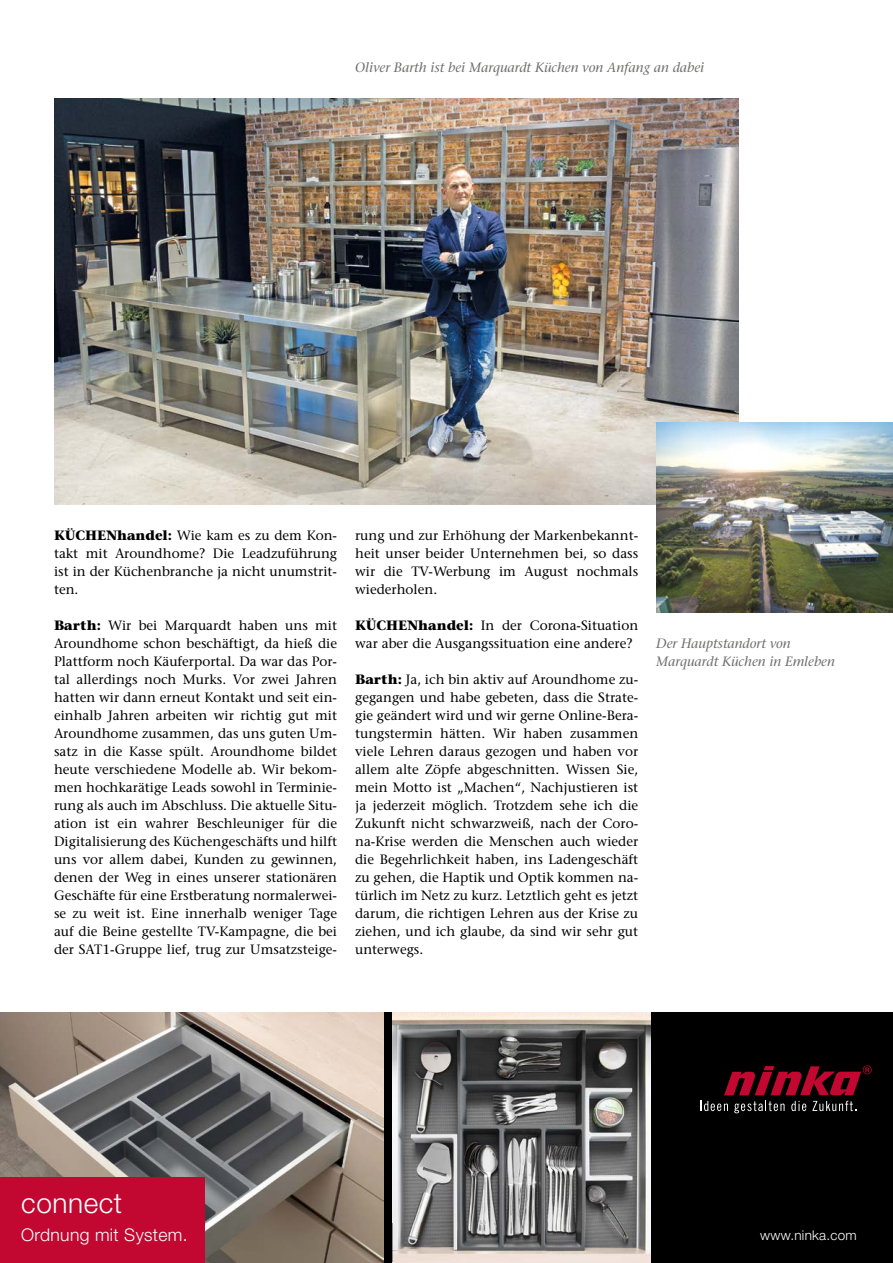
<style>
.page{position:relative;width:893px;height:1263px;background:#fff}
.page>*{position:absolute;margin:0;border:0;box-sizing:border-box;transform-origin:0 0}
.t1{font:300 28.05px "Helvetica Neue LT Pro";letter-spacing:.02em;color:#fff}
.t2{font:300 17.55px "Helvetica Neue LT Pro";letter-spacing:.02em;color:#fff}
.t3{font:500 13.5px/18px "Stone Serif Std";color:#000;text-align:justify}
.t4{font:italic 500 13.5px/18px "Stone Serif Std";color:#6f6f6e}
.t5{font:300 13.5px "Helvetica Neue LT Pro";letter-spacing:.02em;color:#fff}
.s1{font-weight:700}
</style>
<div class="page">
<img style="left:54px;top:99px;width:685px;height:405px">
<img style="left:656px;top:423px;width:237px;height:189px">
<div style="left:0;top:1012px;width:893px;height:251px;background:#000"></div>
<svg style="left:700px;top:1101px;width:28px;height:10px"></svg>
<svg style="left:734px;top:1101px;width:50px;height:12px"></svg>
<svg style="left:791px;top:1101px;width:15px;height:10px"></svg>
<svg style="left:812px;top:1101px;width:44px;height:10px"></svg>
<svg style="left:724px;top:1065px;width:148px;height:30px"></svg>
<img style="left:392px;top:1012px;width:258px;height:251px">
<img style="left:0;top:1012px;width:384px;height:251px">
<div style="left:0;top:1177px;width:204px;height:86px;background:#c20731"></div>
<p class="t4" style="left:355px;top:58px;width:351px">Oliver Barth ist bei Marquardt Küchen von Anfang an dabei</p>
<p class="t3" style="left:54px;top:526px;width:285px"><span class="s1">KÜCHENhandel:</span> Wie kam es zu dem Kon&shy;takt mit Aroundhome? Die Leadzuführung ist in der Küchenbranche ja nicht unumstrit&shy;ten.</p>
<p class="t3" style="left:54px;top:616px;width:285px"><span class="s1">Barth:</span> Wir bei Marquardt haben uns mit Aroundhome schon beschäftigt, da hieß die Plattform noch Käuferportal. Da war das Por&shy;tal allerdings noch Murks. Vor zwei Jahren hatten wir dann erneut Kontakt und seit ein&shy;einhalb Jahren arbeiten wir richtig gut mit Aroundhome zusammen, das uns guten Um&shy;satz in die Kasse spült. Aroundhome bildet heute verschiedene Modelle ab. Wir bekom&shy;men hochkarätige Leads sowohl in Terminie&shy;rung als auch im Abschluss. Die aktuelle Situ&shy;ation ist ein wahrer Beschleuniger für die Digitalisierung des Küchengeschäfts und hilft uns vor allem dabei, Kunden zu gewinnen, denen der Weg in eines unserer stationären Geschäfte für eine Erstberatung normalerwei&shy;se zu weit ist. Eine innerhalb weniger Tage auf die Beine gestellte TV-Kampagne, die bei der SAT1-Gruppe lief, trug zur Umsatzsteige-</p>
<p class="t3" style="left:355px;top:526px;width:285px">rung und zur Erhöhung der Markenbekannt&shy;heit unser beider Unternehmen bei, so dass wir die TV-Werbung im August nochmals wiederholen.</p>
<p class="t3" style="left:355px;top:616px;width:285px"><span class="s1">KÜCHENhandel:</span> In der Corona-Situation war aber die Ausgangssituation eine andere?</p>
<p class="t3" style="left:355px;top:670px;width:285px"><span class="s1">Barth:</span> Ja, ich bin aktiv auf Aroundhome zu&shy;gegangen und habe gebeten, dass die Strate&shy;gie geändert wird und wir gerne Online-Bera&shy;tungstermin hätten. Wir haben zusammen viele Lehren daraus gezogen und haben vor allem alte Zöpfe abgeschnitten. Wissen Sie, mein Motto ist „Machen“, Nachjustieren ist ja jederzeit möglich. Trotzdem sehe ich die Zukunft nicht schwarzweiß, nach der Coro&shy;na-Krise werden die Menschen auch wieder die Begehrlichkeit haben, ins Ladengeschäft zu gehen, die Haptik und Optik kommen na&shy;türlich im Netz zu kurz. Letztlich geht es jetzt darum, die richtigen Lehren aus der Krise zu ziehen, und ich glaube, da sind wir sehr gut unterwegs.</p>
<p class="t4" style="left:656px;top:634px;width:180px">Der Hauptstandort von<br>Marquardt Küchen in Emleben</p>
<h1 class="t1" style="left:21px;top:1186px;width:102px">connect</h1>
<p class="t2" style="left:21px;top:1224px;width:168px">Ordnung mit System.</p>
<p class="t5" style="left:760px;top:1227px;width:98px">www.ninka.com</p>
</div>
